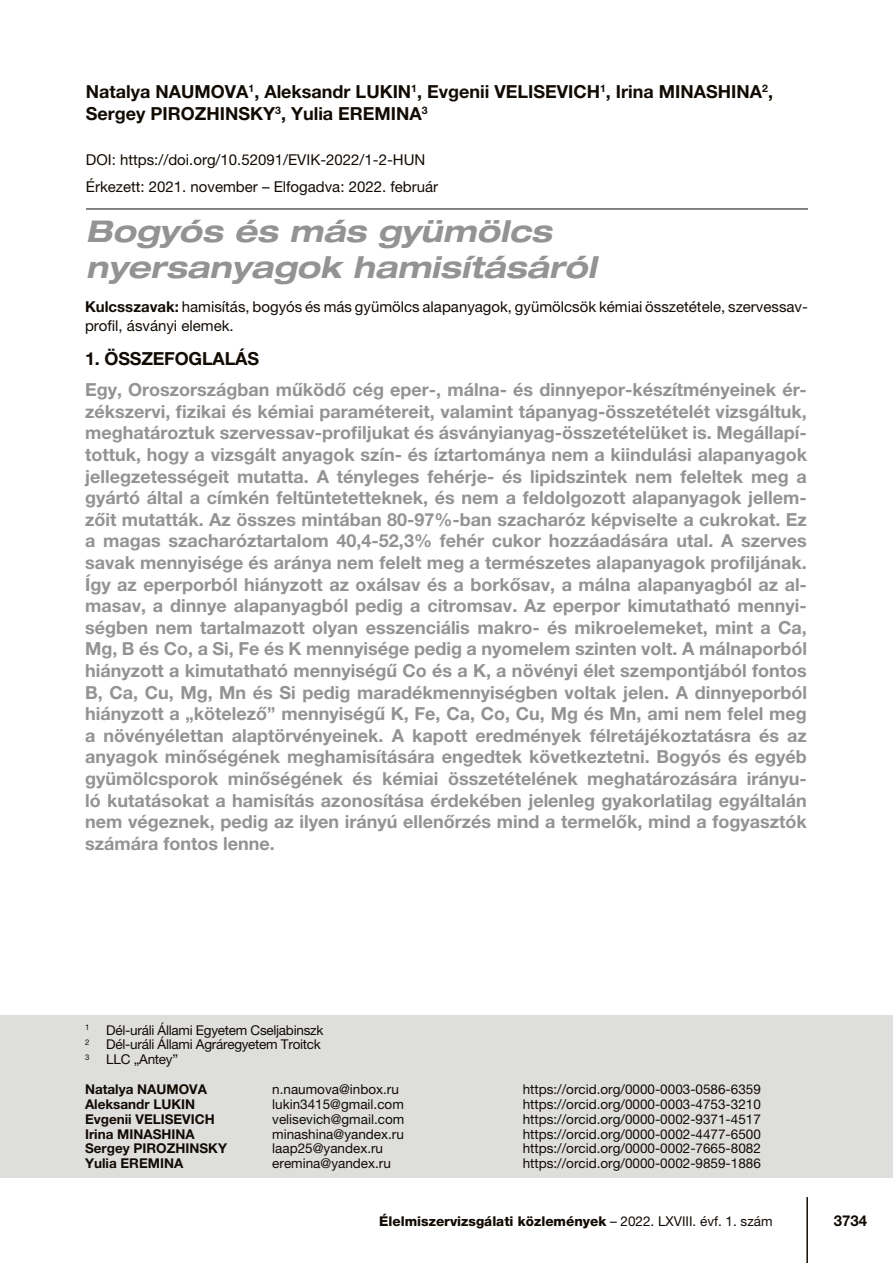
<style>
.page{position:relative;width:893px;height:1263px;background:#fff}
.page>*{position:absolute;margin:0;border:0;box-sizing:border-box;transform-origin:0 0}
.t1{font:italic 700 expanded 30px/36px "Helvetica Neue LT Pro";color:#949393}
.t2{font:700 18px/21.6px "Helvetica Neue LT Pro";color:#949393;text-align:justify}
.Normál{font:700 18px/21.6px "Helvetica Neue LT Pro";color:#120b04}
.t3{font:15px/18px "Helvetica Neue LT Pro";color:#120b04}
.t4{font:700 15px "Helvetica Neue LT Pro";color:#120b04}
.Normál-2{font:13.5px "Helvetica Neue LT Pro";color:#120b04}
.Normál-3{font:700 13.5px "Helvetica Neue LT Pro";color:#120b04}
.Normál-4{font:13.5px "Helvetica Neue LT Pro";letter-spacing:-.02em;color:#120b04}
.t5{font:800 13.5px "Helvetica Neue LT Pro";color:#120b04}
.Normál-5{font:7.8px "Helvetica Neue LT Pro";color:#120b04}
.s1{font-weight:700}
.s2{font-weight:400}
</style>
<div class="page">
<hr style="left:806px;top:1197px;width:2px;height:66px;background:#120b04">
<hr style="left:86px;top:209px;width:722px;height:1px;background:#120b04">
<div style="left:0;top:1015px;width:893px;height:163px;background:#dededd"></div>
<p class="Normál" style="left:86px;top:80px;width:689px">Natalya NAUMOVA<sup>1</sup>, Aleksandr LUKIN<sup>1</sup>, Evgenii VELISEVICH<sup>1</sup>, Irina MINASHINA<sup>2</sup>,<br>Sergey PIROZHINSKY<sup>3</sup>, Yulia EREMINA<sup>3</sup></p>
<p class="t3" style="left:86px;top:150px;width:341px">DOI: https://doi.org/10.52091/EVIK-2022/1-2-HUN</p>
<p class="t3" style="left:86px;top:178px;width:354px">Érkezett: 2021. november – Elfogadva: 2022. február</p>
<p class="t1" style="left:86px;top:213px;width:512px">Bogyós és más gyümölcs nyersanyagok hamisításáról</p>
<p class="t3" style="left:85px;top:298px;width:724px"><span class="s1">Kulcsszavak:</span> hamisítás, bogyós és más gyümölcs alapanyagok, gyümölcsök kémiai összetétele, szervessav&shy;profil, ásványi elemek.</p>
<p class="Normál" style="left:85px;top:348px;width:176px">1. ÖSSZEFOGLALÁS</p>
<p class="t2" style="left:85px;top:379px;width:723px">Egy, Oroszországban működő cég eper-, málna- és dinnyepor-készítményeinek ér&shy;zékszervi, fizikai és kémiai paramétereit, valamint tápanyag-összetételét vizsgáltuk, meghatároztuk szervessav-profiljukat és ásványianyag-összetételüket is. Megállapí&shy;tottuk, hogy a vizsgált anyagok szín- és íztartománya nem a kiindulási alapanyagok jellegzetességeit mutatta. A tényleges fehérje- és lipidszintek nem feleltek meg a gyártó által a címkén feltüntetetteknek, és nem a feldolgozott alapanyagok jellem&shy;zőit mutatták. Az összes mintában 80-97%-ban szacharóz képviselte a cukrokat. Ez a magas szacharóztartalom 40,4-52,3% fehér cukor hozzáadására utal. A szerves savak mennyisége és aránya nem felelt meg a természetes alapanyagok profiljának.<br>Így az eperporból hiányzott az oxálsav és a borkősav, a málna alapanyagból az al&shy;masav, a dinnye alapanyagból pedig a citromsav. Az eperpor kimutatható mennyi&shy;ségben nem tartalmazott olyan esszenciális makro- és mikroelemeket, mint a Ca, Mg, B és Co, a Si, Fe és K mennyisége pedig a nyomelem szinten volt. A málnaporból hiányzott a kimutatható mennyiségű Co és a K, a növényi élet szempontjából fontos B, Ca, Cu, Mg, Mn és Si pedig maradékmennyiségben voltak jelen. A dinnyeporból hiányzott a „kötelező” mennyiségű K, Fe, Ca, Co, Cu, Mg és Mn, ami nem felel meg a növényélettan alaptörvényeinek. A kapott eredmények félretájékoztatásra és az anyagok minőségének meghamisítására engedtek következtetni. Bogyós és egyéb gyümölcsporok minőségének és kémiai összetételének meghatározására irányu&shy;ló kutatásokat a hamisítás azonosítása érdekében jelenleg gyakorlatilag egyáltalán nem végeznek, pedig az ilyen irányú ellenőrzés mind a termelők, mind a fogyasztók számára fontos lenne.</p>
<p class="Normál-5" style="left:85px;top:1023px;width:6px">1</p>
<p class="Normál-4" style="left:106px;top:1022px;width:219px">Dél-uráli Állami Egyetem Cseljabinszk</p>
<p class="Normál-5" style="left:85px;top:1037px;width:6px">2</p>
<p class="Normál-4" style="left:106px;top:1036px;width:216px">Dél-uráli Állami Agráregyetem Troitck</p>
<p class="Normál-5" style="left:85px;top:1052px;width:6px">3</p>
<p class="Normál-4" style="left:106px;top:1051px;width:73px">LLC „Antey”</p>
<p class="Normál-3" style="left:85px;top:1081px;width:123px">Natalya NAUMOVA</p>
<p class="Normál-2" style="left:272px;top:1081px;width:128px">n.naumova@inbox.ru</p>
<p class="Normál-2" style="left:523px;top:1081px;width:240px">https://orcid.org/0000-0003-0586-6359</p>
<p class="Normál-3" style="left:85px;top:1096px;width:112px">Aleksandr LUKIN</p>
<p class="Normál-2" style="left:272px;top:1096px;width:133px">lukin3415@gmail.com</p>
<p class="Normál-2" style="left:523px;top:1096px;width:240px">https://orcid.org/0000-0003-4753-3210</p>
<p class="Normál-3" style="left:85px;top:1110px;width:131px">Evgenii VELISEVICH</p>
<p class="Normál-2" style="left:272px;top:1111px;width:134px">velisevich@gmail.com</p>
<p class="Normál-2" style="left:523px;top:1111px;width:240px">https://orcid.org/0000-0002-9371-4517</p>
<p class="Normál-3" style="left:85px;top:1125px;width:111px">Irina MINASHINA</p>
<p class="Normál-2" style="left:272px;top:1126px;width:133px">minashina@yandex.ru</p>
<p class="Normál-2" style="left:523px;top:1126px;width:240px">https://orcid.org/0000-0002-4477-6500</p>
<p class="Normál-3" style="left:85px;top:1140px;width:144px">Sergey PIROZHINSKY</p>
<p class="Normál-2" style="left:272px;top:1140px;width:112px">laap25@yandex.ru</p>
<p class="Normál-2" style="left:523px;top:1140px;width:240px">https://orcid.org/0000-0002-7665-8082</p>
<p class="Normál-3" style="left:85px;top:1155px;width:100px">Yulia EREMINA</p>
<p class="Normál-2" style="left:272px;top:1155px;width:120px">eremina@yandex.ru</p>
<p class="Normál-2" style="left:523px;top:1155px;width:240px">https://orcid.org/0000-0002-9859-1886</p>
<p class="t5" style="left:379px;top:1213px;width:395px">Élelmiszervizsgálati közlemények <span class="s2">– 2022. LXVIII. évf. 1. szám</span></p>
<p class="t4" style="left:834px;top:1211px;width:35px">3734</p>
</div>
